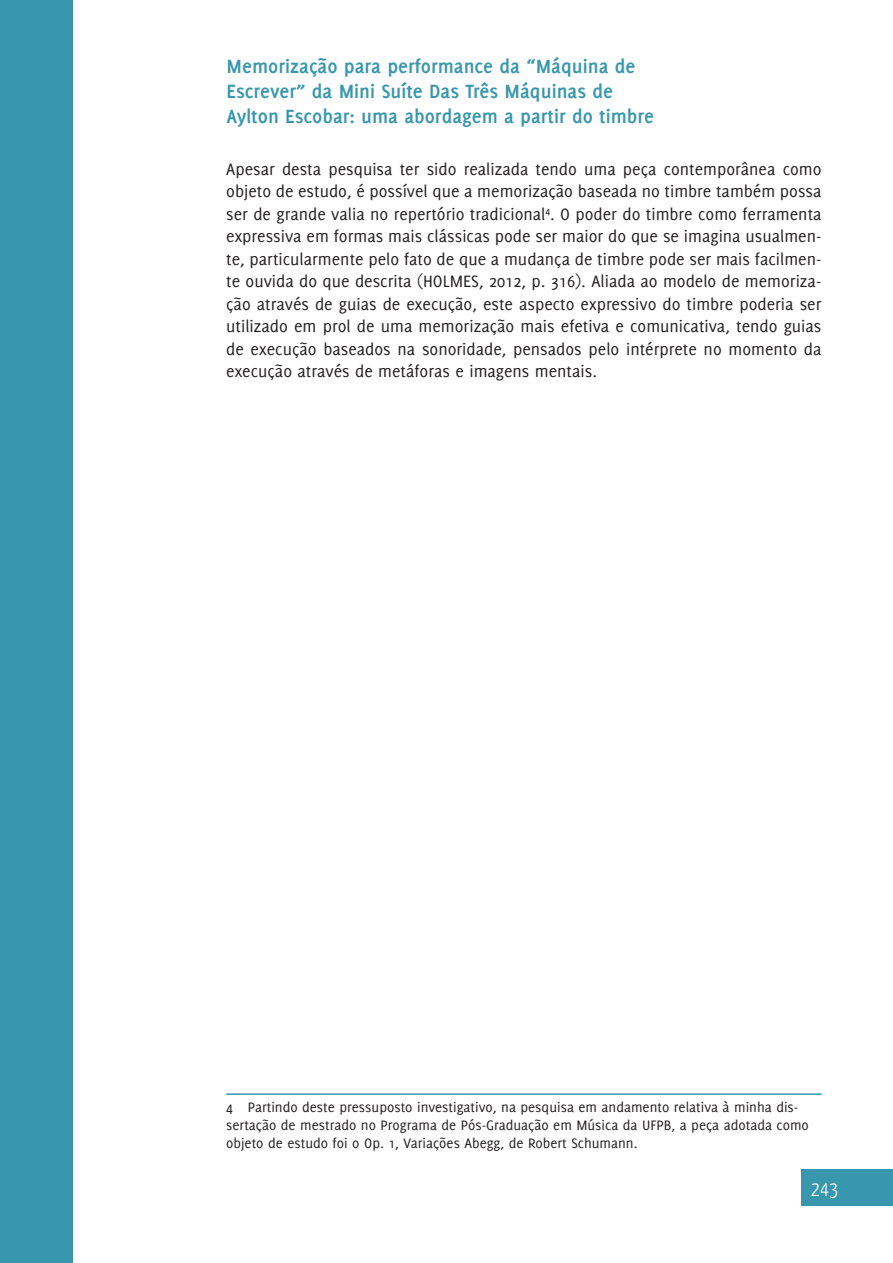
<style>
.page{position:relative;width:893px;height:1263px;background:#fff}
.page>*{position:absolute;margin:0;border:0;box-sizing:border-box;transform-origin:0 0}
.t1{font:700 21px/25.2px "Delicious";color:#3897ac}
.t2{font:300 21px "Yanone Kaffeesatz";color:#fff}
.t3{font:18px/22.5px "Delicious";color:#231f20;text-align:justify}
.t4{font:15px/18px "Delicious";color:#231f20}
</style>
<div class="page">
<div style="left:0;top:0;width:72px;height:1263px;background:#3897ac"></div>
<div style="left:802px;top:1170px;width:91px;height:36px;background:#3897ac"></div>
<hr style="left:226px;top:1093px;width:595px;height:2px;background:#3897ac">
<p class="t1" style="left:227px;top:53px;width:429px">Memorização para performance da “Máquina de<br>Escrever” da Mini Suíte Das Três Máquinas de<br>Aylton Escobar: uma abordagem a partir do timbre</p>
<p class="t3" style="left:226px;top:158px;width:597px">Apesar desta pesquisa ter sido realizada tendo uma peça contemporânea como objeto de estudo, é possível que a memorização baseada no timbre também possa ser de grande valia no repertório tradicional<sup>4</sup>. O poder do timbre como ferramenta expressiva em formas mais clássicas pode ser maior do que se imagina usualmen&shy;te, particularmente pelo fato de que a mudança de timbre pode ser mais facilmen&shy;te ouvida do que descrita (HOLMES, 2012, p. 316). Aliada ao modelo de memoriza&shy;ção através de guias de execução, este aspecto expressivo do timbre poderia ser utilizado em prol de uma memorização mais efetiva e comunicativa, tendo guias de execução baseados na sonoridade, pensados pelo intérprete no momento da execução através de metáforas e imagens mentais.</p>
<p class="t4" style="left:226px;top:1098px;width:584px">4 Partindo deste pressuposto investigativo, na pesquisa em andamento relativa à minha dis&shy;sertação de mestrado no Programa de Pós-Graduação em Música da UFPB, a peça adotada como objeto de estudo foi o Op. 1, Variações Abegg, de Robert Schumann.</p>
<p class="t2" style="left:811px;top:1176px;width:29px">243</p>
</div>
